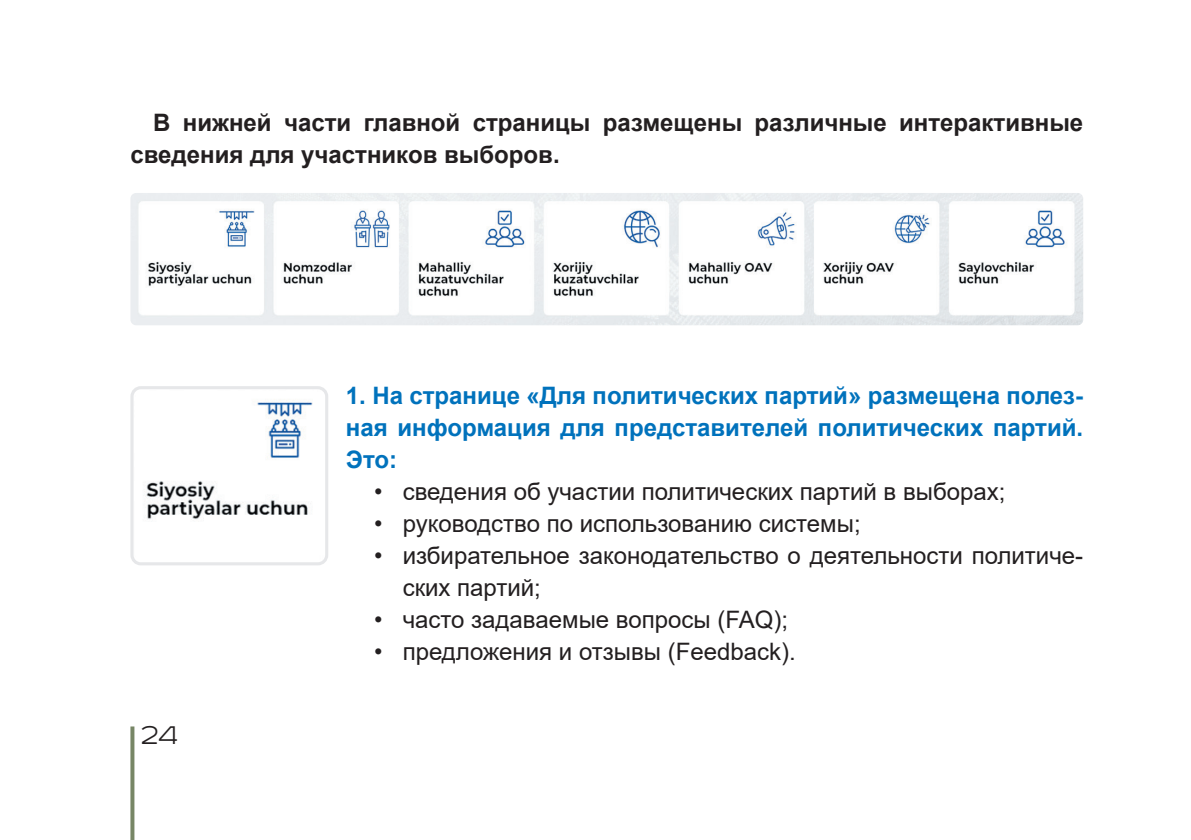
<style>
.page{position:relative;width:1191px;height:840px;background:#fff}
.page>*{position:absolute;margin:0;border:0;box-sizing:border-box;transform-origin:0 0}
.t1{font:100 32px "Road Radio";color:#231f20}
.t2{font:24px/32px "Arial";color:#231f20}
.Arial_abzatssiz{font:700 24px/32px "Arial";color:#0072bc;text-align:justify}
.Arial_abzatssiz-2{font:700 24px/32px "Arial";color:#231f20}
</style>
<div class="page">
<svg style="left:130px;top:726px;width:4px;height:113px"></svg>
<img style="left:130px;top:193px;width:953px;height:132px">
<img style="left:134px;top:390px;width:190px;height:171px">
<div style="left:130px;top:386px;width:198px;height:179px;border:3px solid #e6e7e9;border-radius:9px"></div>
<p class="Arial_abzatssiz-2" style="left:130px;top:107px;width:954px;text-indent:23px">В нижней части главной страницы размещены различные интерактивные сведения для участников выборов.</p>
<h1 class="t1" style="left:140px;top:716px;width:39px">24</h1>
<p class="Arial_abzatssiz" style="left:346px;top:379px;width:739px">1. На странице «Для политических партий» размещена полез&shy;ная информация для представителей политических партий.<br>Это:</p>
<p class="t2" style="left:374px;top:475px;width:632px">• сведения об участии политических партий в выборах;</p>
<p class="t2" style="left:374px;top:507px;width:488px">• руководство по использованию системы;</p>
<p class="t2" style="left:403px;top:539px;width:682px;text-indent:-28px">• избирательное законодательство о деятельности политиче&shy;ских партий;</p>
<p class="t2" style="left:374px;top:603px;width:415px">• часто задаваемые вопросы (FAQ);</p>
<p class="t2" style="left:374px;top:635px;width:423px">• предложения и отзывы (Feedback).</p>
</div>
